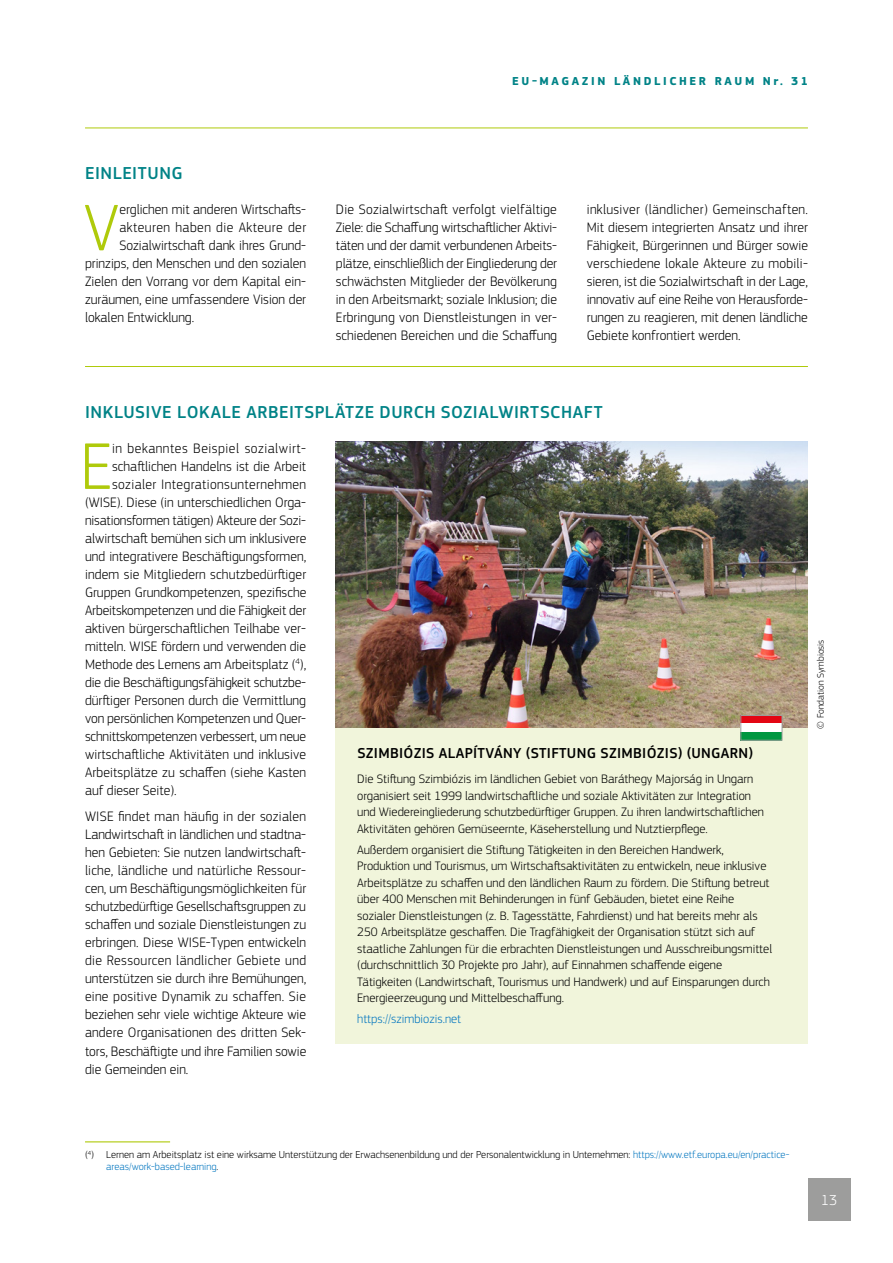
<style>
.page{position:relative;width:893px;height:1263px;background:#fff}
.page>*{position:absolute;margin:0;border:0;box-sizing:border-box;transform-origin:0 0}
._0_Body_Leterine{font:300 68.55px "EC Square Sans Pro";color:#afca0b}
._2_Titre_2{font:500 18px "EC Square Sans Pro";letter-spacing:.03em;color:#008387}
.Box_-_Titre{font:500 15px "EC Square Sans Pro";letter-spacing:.02em;color:#000}
.t1{font:300 15px "EC Square Sans Pro";color:#fff}
._0_Body{font:300 14.25px/18px "EC Square Sans Pro";color:#000;text-align:justify}
._0_Body_Leterine-2{font:300 14.25px "EC Square Sans Pro";color:#000}
._0_Body_Leterine-3{font:300 14.25px "EC Square Sans Pro";letter-spacing:.035em;color:#000}
._0_Body_Leterine-4{font:300 14.25px "EC Square Sans Pro";letter-spacing:.025em;color:#000}
.Box_-_Body_noir{font:300 12.75px/16.5px "EC Square Sans Pro";color:#000}
.Box_-_Body_noir-2{font:300 12.75px "EC Square Sans Pro";color:#0075bf}
.t2{font:700 12px "EC Square Sans Pro";letter-spacing:.22em;color:#008387}
._9_Footnotes_auto{font:300 10.5px/12px "EC Square Sans Pro";color:#000}
._8___photo{font:300 9.75px "EC Square Sans Pro";color:#000}
.s1{color:#0075bf}
</style>
<div class="page">
<hr style="left:85px;top:128px;width:723px;height:1px;background:#afca0b">
<hr style="left:85px;top:1141px;width:85px;height:1px;background:#afca0b">
<hr style="left:85px;top:366px;width:723px;height:1px;background:#afca0b">
<div style="left:336px;top:726px;width:472px;height:318px;background:#f1f5db"></div>
<img style="left:336px;top:441px;width:472px;height:287px">
<div style="left:741px;top:715px;width:41px;height:9px;background:#e30613"></div>
<div style="left:741px;top:724px;width:41px;height:8px;background:#fff"></div>
<div style="left:741px;top:732px;width:41px;height:8px;background:#009641"></div>
<div style="left:740px;top:715px;width:42px;height:26px;border:1px solid #9d9d9c"></div>
<div style="left:808px;top:1178px;width:42px;height:42px;background:#9d9d9c"></div>
<p class="t2" style="left:512px;top:74px;width:297px">EU-MAGAZIN LÄNDLICHER RAUM Nr. 31</p>
<p class="_2_Titre_2" style="left:85px;top:163px;width:99px">EINLEITUNG</p>
<p class="_0_Body_Leterine" style="left:83px;top:188px;width:38px">V</p>
<p class="_0_Body_Leterine-2" style="left:119px;top:201px;width:188px">erglichen mit anderen Wirtschafts-</p>
<p class="_0_Body_Leterine-3" style="left:119px;top:219px;width:188px">akteuren haben die Akteure der</p>
<p class="_0_Body_Leterine-2" style="left:119px;top:237px;width:188px">Sozialwirtschaft dank ihres Grund-</p>
<p class="_0_Body_Leterine-2" style="left:85px;top:255px;width:223px">prinzips, den Menschen und den sozialen</p>
<p class="_0_Body_Leterine-2" style="left:85px;top:273px;width:223px">Zielen den Vorrang vor dem Kapital ein-</p>
<p class="_0_Body_Leterine-2" style="left:85px;top:291px;width:223px">zuräumen, eine umfassendere Vision der</p>
<p class="_0_Body_Leterine-2" style="left:85px;top:309px;width:111px">lokalen Entwicklung.</p>
<p class="_0_Body" style="left:336px;top:201px;width:223px">Die Sozialwirtschaft verfolgt vielfältige Ziele: die Schaffung wirtschaftlicher Aktivi&shy;täten und der damit verbundenen Arbeits&shy;plätze, einschließlich der Eingliederung der schwächsten Mitglieder der Bevölkerung in den Arbeitsmarkt; soziale Inklusion; die Erbringung von Dienstleistungen in ver&shy;schiedenen Bereichen und die Schaffung</p>
<p class="_0_Body" style="left:587px;top:201px;width:223px">inklusiver (ländlicher) Gemeinschaften.<br>Mit diesem integrierten Ansatz und ihrer Fähigkeit, Bürgerinnen und Bürger sowie verschiedene lokale Akteure zu mobili&shy;sieren, ist die Sozialwirtschaft in der Lage, innovativ auf eine Reihe von Herausforde&shy;rungen zu reagieren, mit denen ländliche Gebiete konfrontiert werden.</p>
<p class="_2_Titre_2" style="left:85px;top:401px;width:519px">INKLUSIVE LOKALE ARBEITSPLÄTZE DURCH SOZIALWIRTSCHAFT</p>
<p class="_0_Body_Leterine" style="left:80px;top:426px;width:33px">E</p>
<p class="_0_Body_Leterine-3" style="left:112px;top:440px;width:196px">in bekanntes Beispiel sozialwirt-</p>
<p class="_0_Body_Leterine-2" style="left:112px;top:458px;width:196px">schaftlichen Handelns ist die Arbeit</p>
<p class="_0_Body_Leterine-4" style="left:112px;top:476px;width:196px">sozialer Integrationsunternehmen</p>
<p class="_0_Body_Leterine-2" style="left:85px;top:494px;width:223px">(WISE). Diese (in unterschiedlichen Orga-</p>
<p class="_0_Body_Leterine-2" style="left:85px;top:512px;width:223px">nisationsformen tätigen) Akteure der Sozi-</p>
<p class="_0_Body_Leterine-2" style="left:85px;top:530px;width:223px">alwirtschaft bemühen sich um inklusivere</p>
<p class="_0_Body_Leterine-2" style="left:85px;top:548px;width:223px">und integrativere Beschäftigungsformen,</p>
<p class="_0_Body_Leterine-2" style="left:85px;top:566px;width:223px">indem sie Mitgliedern schutzbedürftiger</p>
<p class="_0_Body_Leterine-2" style="left:85px;top:584px;width:223px">Gruppen Grundkompetenzen, spezifische</p>
<p class="_0_Body_Leterine-2" style="left:85px;top:602px;width:223px">Arbeitskompetenzen und die Fähigkeit der</p>
<p class="_0_Body_Leterine-2" style="left:85px;top:620px;width:223px">aktiven bürgerschaftlichen Teilhabe ver-</p>
<p class="_0_Body_Leterine-2" style="left:85px;top:638px;width:223px">mitteln. WISE fördern und verwenden die</p>
<p class="_0_Body_Leterine-2" style="left:85px;top:656px;width:223px">Methode des Lernens am Arbeitsplatz (<sup>4</sup>),</p>
<p class="_0_Body_Leterine-2" style="left:85px;top:674px;width:223px">die die Beschäftigungsfähigkeit schutzbe-</p>
<p class="_0_Body_Leterine-2" style="left:85px;top:692px;width:222px">dürftiger Personen durch die Vermittlung</p>
<p class="_0_Body_Leterine-2" style="left:85px;top:710px;width:223px">von persönlichen Kompetenzen und Quer-</p>
<p class="_0_Body_Leterine-2" style="left:85px;top:728px;width:223px">schnittskompetenzen verbessert, um neue</p>
<p class="_0_Body_Leterine-2" style="left:85px;top:746px;width:223px">wirtschaftliche Aktivitäten und inklusive</p>
<p class="_0_Body_Leterine-2" style="left:85px;top:764px;width:223px">Arbeitsplätze zu schaffen (siehe Kasten</p>
<p class="_0_Body_Leterine-2" style="left:85px;top:782px;width:93px">auf dieser Seite).</p>
<p class="_0_Body" style="left:85px;top:808px;width:223px">WISE findet man häufig in der sozialen Landwirtschaft in ländlichen und stadtna&shy;hen Gebieten: Sie nutzen landwirtschaft&shy;liche, ländliche und natürliche Ressour&shy;cen, um Beschäftigungsmöglichkeiten für schutzbedürftige Gesellschaftsgruppen zu schaffen und soziale Dienstleistungen zu erbringen. Diese WISE-Typen entwickeln die Ressourcen ländlicher Gebiete und unterstützen sie durch ihre Bemühungen, eine positive Dynamik zu schaffen. Sie beziehen sehr viele wichtige Akteure wie andere Organisationen des dritten Sek&shy;tors, Beschäftigte und ihre Familien sowie die Gemeinden ein.</p>
<p class="Box_-_Titre" style="left:357px;top:745px;width:397px">SZIMBIÓZIS ALAPÍTVÁNY (STIFTUNG SZIMBIÓZIS) (UNGARN)</p>
<p class="Box_-_Body_noir" style="left:357px;top:771px;width:408px">Die Stiftung Szimbiózis im ländlichen Gebiet von Baráthegy Majorság in Ungarn organisiert seit 1999 landwirtschaftliche und soziale Aktivitäten zur Integration und Wiedereingliederung schutzbedürftiger Gruppen. Zu ihren landwirtschaftlichen Aktivitäten gehören Gemüseernte, Käseherstellung und Nutztierpflege.</p>
<p class="Box_-_Body_noir" style="left:357px;top:841px;width:416px">Außerdem organisiert die Stiftung Tätigkeiten in den Bereichen Handwerk, Produktion und Tourismus, um Wirtschaftsaktivitäten zu entwickeln, neue inklusive Arbeitsplätze zu schaffen und den ländlichen Raum zu fördern. Die Stiftung betreut über 400 Menschen mit Behinderungen in fünf Gebäuden, bietet eine Reihe sozialer Dienstleistungen (z. B. Tagesstätte, Fahrdienst) und hat bereits mehr als 250 Arbeitsplätze geschaffen. Die Tragfähigkeit der Organisation stützt sich auf staatliche Zahlungen für die erbrachten Dienstleistungen und Ausschreibungsmittel (durchschnittlich 30 Projekte pro Jahr), auf Einnahmen schaffende eigene Tätigkeiten (Landwirtschaft, Tourismus und Handwerk) und auf Einsparungen durch Energieerzeugung und Mittelbeschaffung.</p>
<p class="Box_-_Body_noir-2" style="left:357px;top:1011px;width:106px">https://szimbiozis.net</p>
<p class="_8___photo" style="left:815px;top:728px;width:91px;rotate:-90deg">© Fondation Symbiosis</p>
<p class="_9_Footnotes_auto" style="left:106px;top:1148px;width:685px;text-indent:-21px">(<sup>4</sup>) Lernen am Arbeitsplatz ist eine wirksame Unterstützung der Erwachsenenbildung und der Personalentwicklung in Unternehmen: <span class="s1">https://www.etf.europa.eu/en/practice&shy;areas/work-based-learning</span>.</p>
<p class="t1" style="left:821px;top:1191px;width:18px">13</p>
</div>
